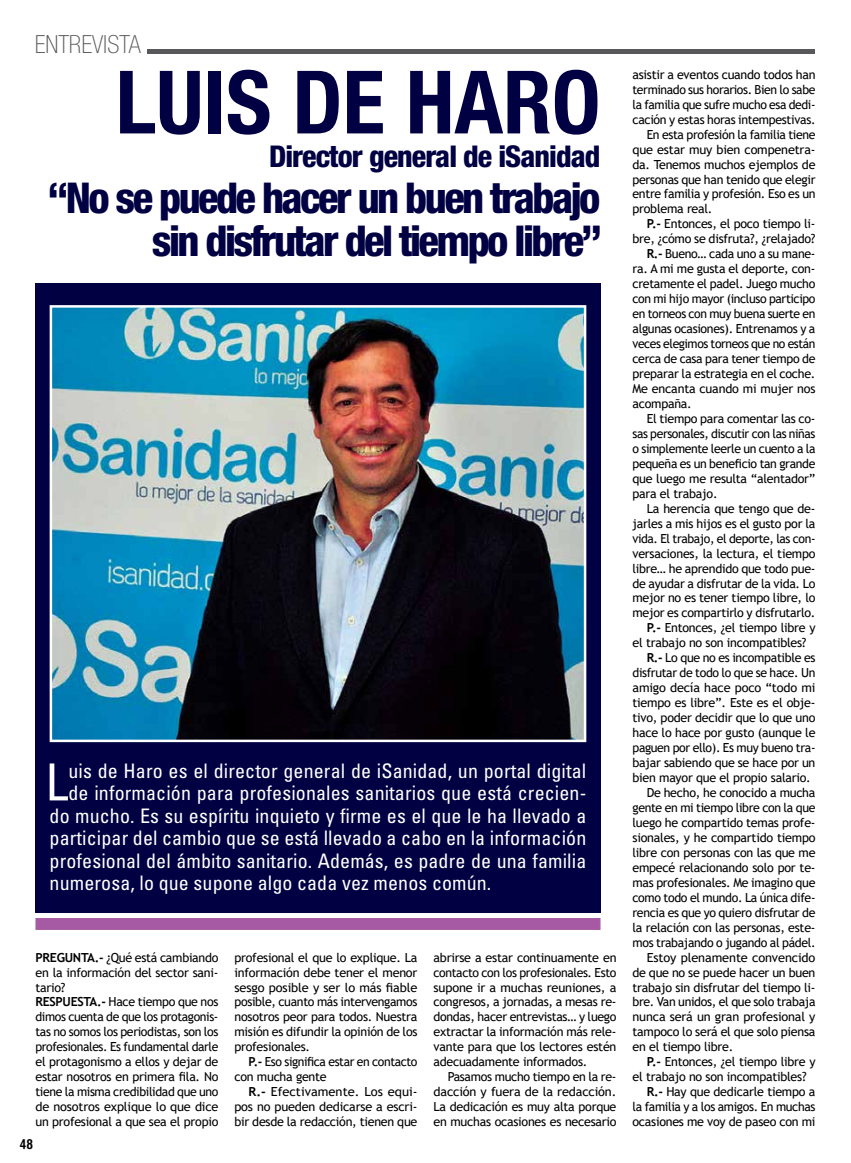
<style>
.page{position:relative;width:851px;height:1163px;background:#fff}
.page>*{position:absolute;margin:0;border:0;box-sizing:border-box;transform-origin:0 0}
.t1{font:700 condensed 87.5px "Helvetica Neue LT Std";color:#000043}
.t2{font:condensed 51.12px "Univers LT Std";color:#fff}
.t3{font:800 condensed 42.5px/42.5px "Helvetica Neue LT Std";letter-spacing:-.06em;color:#000043;text-align:right}
.t4{font:800 condensed 30px "Helvetica Neue LT Std";letter-spacing:-.03em;color:#000043}
.t5{font:100 condensed 25px "Helvetica Neue LT Std";color:#58585b}
.t6{font:condensed 20px "Univers LT Std";letter-spacing:.005em;color:#fff}
.t7{font:700 condensed 13.75px "Helvetica Rounded LT Std";color:#000}
.t8{font:12.5px/15px "Trebuchet MS";letter-spacing:-.02em;color:#000;text-align:justify}
.s1{font-weight:700}
</style>
<div class="page">
<hr style="left:147px;top:50px;width:667px;height:4px;background:#58585b">
<div style="left:35px;top:283px;width:565px;height:629px;background:#000043"></div>
<div style="left:35px;top:917px;width:565px;height:12px;background:#a65aa3;border:1px solid #a65aa3"></div>
<img style="left:53px;top:308px;width:530px;height:431px">
<div style="left:50px;top:305px;width:536px;height:437px;border:2px solid #fff"></div>
<h3 class="t5" style="left:35px;top:30px;width:107px">ENTREVISTA</h3>
<h1 class="t1" style="left:116px;top:49px;width:486px">LUIS DE HARO</h1>
<h3 class="t4" style="left:269px;top:138px;width:333px">Director general de iSanidad</h3>
<h3 class="t3" style="left:48px;top:176px;width:555px">“No se puede hacer un buen trabajo sin disfrutar del tiempo libre”</h3>
<h2 class="t2" style="left:45px;top:749px;width:24px">L</h2>
<h3 class="t6" style="left:68px;top:758px;width:519px">uis de Haro es el director general de iSanidad, un portal digital</h3>
<h3 class="t6" style="left:68px;top:780px;width:519px">de información para profesionales sanitarios que está crecien-</h3>
<h3 class="t6" style="left:50px;top:803px;width:538px">do mucho. Es su espíritu inquieto y firme es el que le ha llevado a</h3>
<h3 class="t6" style="left:50px;top:825px;width:538px">participar del cambio que se está llevado a cabo en la información</h3>
<h3 class="t6" style="left:50px;top:848px;width:538px">profesional del ámbito sanitario. Además, es padre de una familia</h3>
<h3 class="t6" style="left:50px;top:870px;width:443px">numerosa, lo que supone algo cada vez menos común.</h3>
<p class="t8" style="left:35px;top:949px;width:184px;text-align:left"><span class="s1">PREGUNTA.-</span> ¿Qué está cambiando en la información del sector sani&shy;tario?<br><span class="s1">RESPUESTA.-</span> Hace tiempo que nos dimos cuenta de que los protagonis&shy;tas no somos los periodistas, son los profesionales. Es fundamental darle el protagonismo a ellos y dejar de estar nosotros en primera fila. No tiene la misma credibilidad que uno de nosotros explique lo que dice un profesional a que sea el propio</p>
<p class="t8" style="left:234px;top:949px;width:184px">profesional el que lo explique. La información debe tener el menor sesgo posible y ser lo más fiable posible, cuanto más intervengamos nosotros peor para todos. Nuestra misión es difundir la opinión de los profesionales.</p>
<p class="t8" style="left:234px;top:1054px;width:184px;text-indent:14px"><span class="s1">P.-</span> Eso significa estar en contacto con mucha gente</p>
<p class="t8" style="left:234px;top:1084px;width:184px;text-indent:14px"><span class="s1">R.-</span> Efectivamente. Los equi&shy;pos no pueden dedicarse a escri&shy;bir desde la redacción, tienen que</p>
<p class="t7" style="left:20px;top:1135px;width:15px">48</p>
<p class="t8" style="left:433px;top:949px;width:184px">abrirse a estar continuamente en contacto con los profesionales. Esto supone ir a muchas reuniones, a congresos, a jornadas, a mesas re&shy;dondas, hacer entrevistas… y luego extractar la información más rele&shy;vante para que los lectores estén adecuadamente informados.</p>
<p class="t8" style="left:433px;top:1069px;width:184px;text-indent:14px">Pasamos mucho tiempo en la re&shy;dacción y fuera de la redacción.<br>La dedicación es muy alta porque en muchas ocasiones es necesario</p>
<p class="t8" style="left:632px;top:67px;width:184px">asistir a eventos cuando todos han</p>
<p class="t8" style="left:632px;top:82px;width:184px">terminado sus horarios. Bien lo sabe</p>
<p class="t8" style="left:632px;top:97px;width:184px">la familia que sufre mucho esa dedi-</p>
<p class="t8" style="left:632px;top:112px;width:184px">cación y estas horas intempestivas.</p>
<p class="t8" style="left:646px;top:127px;width:170px">En esta profesión la familia tiene</p>
<p class="t8" style="left:632px;top:141px;width:184px">que estar muy bien compenetra-</p>
<p class="t8" style="left:632px;top:156px;width:184px">da. Tenemos muchos ejemplos de</p>
<p class="t8" style="left:632px;top:171px;width:184px">personas que han tenido que elegir</p>
<p class="t8" style="left:632px;top:186px;width:184px">entre familia y profesión. Eso es un</p>
<p class="t8" style="left:632px;top:201px;width:81px">problema real.</p>
<p class="t8" style="left:646px;top:216px;width:170px"><span class="s1">P.-</span> Entonces, el poco tiempo li-</p>
<p class="t8" style="left:632px;top:231px;width:184px">bre, ¿cómo se disfruta?, ¿relajado?</p>
<p class="t8" style="left:646px;top:246px;width:170px"><span class="s1">R.-</span> Bueno… cada uno a su mane-</p>
<p class="t8" style="left:632px;top:261px;width:184px">ra. A mi me gusta el deporte, con-</p>
<p class="t8" style="left:632px;top:276px;width:184px">cretamente el padel. Juego mucho</p>
<p class="t8" style="left:632px;top:291px;width:184px">con mi hijo mayor (incluso participo</p>
<p class="t8" style="left:632px;top:306px;width:184px">en torneos con muy buena suerte en</p>
<p class="t8" style="left:632px;top:321px;width:184px">algunas ocasiones). Entrenamos y a</p>
<p class="t8" style="left:632px;top:336px;width:184px">veces elegimos torneos que no están</p>
<p class="t8" style="left:632px;top:351px;width:184px">cerca de casa para tener tiempo de</p>
<p class="t8" style="left:632px;top:366px;width:184px">preparar la estrategia en el coche.</p>
<p class="t8" style="left:632px;top:381px;width:184px">Me encanta cuando mi mujer nos</p>
<p class="t8" style="left:632px;top:396px;width:61px">acompaña.</p>
<p class="t8" style="left:646px;top:411px;width:170px">El tiempo para comentar las co-</p>
<p class="t8" style="left:632px;top:426px;width:184px">sas personales, discutir con las niñas</p>
<p class="t8" style="left:632px;top:441px;width:184px">o simplemente leerle un cuento a la</p>
<p class="t8" style="left:632px;top:455px;width:184px">pequeña es un beneficio tan grande</p>
<p class="t8" style="left:632px;top:470px;width:184px">que luego me resulta “alentador”</p>
<p class="t8" style="left:632px;top:485px;width:87px">para el trabajo.</p>
<p class="t8" style="left:646px;top:500px;width:170px">La herencia que tengo que de-</p>
<p class="t8" style="left:632px;top:515px;width:184px">jarles a mis hijos es el gusto por la</p>
<p class="t8" style="left:632px;top:530px;width:184px">vida. El trabajo, el deporte, las con-</p>
<p class="t8" style="left:632px;top:545px;width:184px">versaciones, la lectura, el tiempo</p>
<p class="t8" style="left:632px;top:560px;width:184px">libre… he aprendido que todo pue-</p>
<p class="t8" style="left:632px;top:575px;width:184px">de ayudar a disfrutar de la vida. Lo</p>
<p class="t8" style="left:632px;top:590px;width:184px">mejor no es tener tiempo libre, lo</p>
<p class="t8" style="left:632px;top:605px;width:184px">mejor es compartirlo y disfrutarlo.</p>
<p class="t8" style="left:646px;top:620px;width:170px"><span class="s1">P.-</span> Entonces, ¿el tiempo libre y</p>
<p class="t8" style="left:632px;top:635px;width:175px">el trabajo no son incompatibles?</p>
<p class="t8" style="left:646px;top:650px;width:170px"><span class="s1">R.-</span> Lo que no es incompatible es</p>
<p class="t8" style="left:632px;top:665px;width:184px">disfrutar de todo lo que se hace. Un</p>
<p class="t8" style="left:632px;top:680px;width:184px">amigo decía hace poco “todo mi</p>
<p class="t8" style="left:632px;top:695px;width:184px">tiempo es libre”. Este es el obje-</p>
<p class="t8" style="left:632px;top:710px;width:184px">tivo, poder decidir que lo que uno</p>
<p class="t8" style="left:632px;top:725px;width:184px">hace lo hace por gusto (aunque le</p>
<p class="t8" style="left:632px;top:740px;width:184px">paguen por ello). Es muy bueno tra-</p>
<p class="t8" style="left:632px;top:755px;width:184px">bajar sabiendo que se hace por un</p>
<p class="t8" style="left:632px;top:769px;width:180px">bien mayor que el propio salario.</p>
<p class="t8" style="left:646px;top:784px;width:170px">De hecho, he conocido a mucha</p>
<p class="t8" style="left:632px;top:799px;width:184px">gente en mi tiempo libre con la que</p>
<p class="t8" style="left:632px;top:814px;width:184px">luego he compartido temas profe-</p>
<p class="t8" style="left:632px;top:829px;width:184px">sionales, y he compartido tiempo</p>
<p class="t8" style="left:632px;top:844px;width:184px">libre con personas con las que me</p>
<p class="t8" style="left:632px;top:859px;width:184px">empecé relacionando solo por te-</p>
<p class="t8" style="left:632px;top:874px;width:184px">mas profesionales. Me imagino que</p>
<p class="t8" style="left:632px;top:889px;width:184px">como todo el mundo. La única dife-</p>
<p class="t8" style="left:632px;top:904px;width:184px">rencia es que yo quiero disfrutar de</p>
<p class="t8" style="left:632px;top:919px;width:184px">la relación con las personas, este-</p>
<p class="t8" style="left:632px;top:934px;width:184px">mos trabajando o jugando al pádel.</p>
<p class="t8" style="left:646px;top:949px;width:170px">Estoy plenamente convencido</p>
<p class="t8" style="left:632px;top:964px;width:184px">de que no se puede hacer un buen</p>
<p class="t8" style="left:632px;top:979px;width:184px">trabajo sin disfrutar del tiempo li-</p>
<p class="t8" style="left:632px;top:994px;width:184px">bre. Van unidos, el que solo trabaja</p>
<p class="t8" style="left:632px;top:1009px;width:184px">nunca será un gran profesional y</p>
<p class="t8" style="left:632px;top:1024px;width:184px">tampoco lo será el que solo piensa</p>
<p class="t8" style="left:632px;top:1039px;width:102px">en el tiempo libre.</p>
<p class="t8" style="left:646px;top:1054px;width:170px"><span class="s1">P.-</span> Entonces, ¿el tiempo libre y</p>
<p class="t8" style="left:632px;top:1069px;width:175px">el trabajo no son incompatibles?</p>
<p class="t8" style="left:646px;top:1083px;width:170px"><span class="s1">R.-</span> Hay que dedicarle tiempo a</p>
<p class="t8" style="left:632px;top:1098px;width:184px">la familia y a los amigos. En muchas</p>
<p class="t8" style="left:632px;top:1113px;width:184px">ocasiones me voy de paseo con mi</p>
</div>
